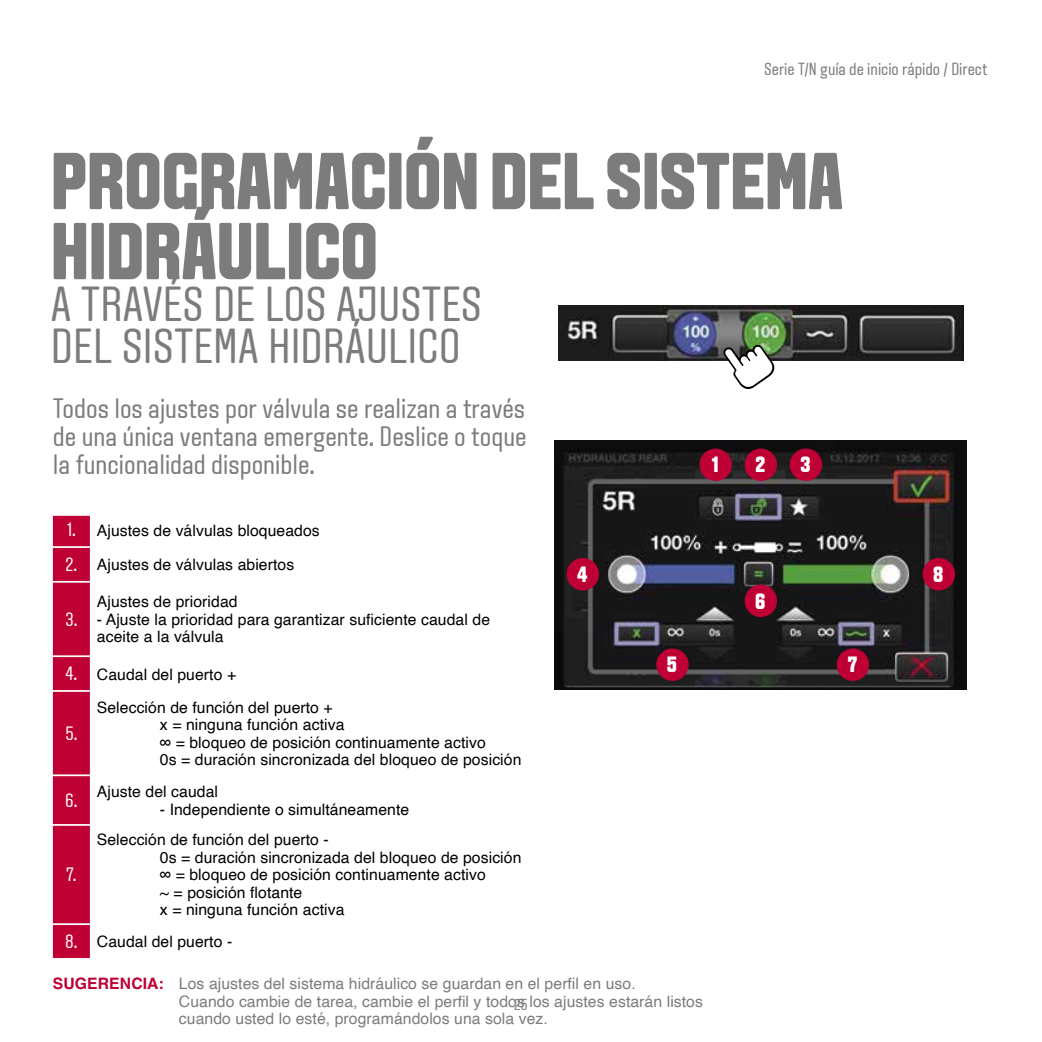
<style>
.page{position:relative;width:1042px;height:1042px;background:#fff}
.page>*{position:absolute;margin:0;border:0;box-sizing:border-box;transform-origin:0 0}
.t1{font:700 80.5px/70px "VALTRA Aveny T 2020 Extra";color:#7c7c7c}
.t2{font:49px/42px "VALTRA Aveny T 2020 Regular";color:#7c7c7c}
.t3{font:28px/28px "VALTRA Aveny T 2020 Regular";color:#7c7c7c;text-align:justify}
.t4{font:700 22.05px "VALTRA Aveny T 2020 Extra";color:#fff}
.t5{font:19.25px "VALTRA Aveny T 2020 Regular";color:#fff}
.t6{font:17.5px "VALTRA Aveny T 2020 Regular";color:#7c7c7c}
.t7{font:15.75px/17.5px "Helvetica";letter-spacing:.005em;color:#000}
.t8{font:15.75px/17.5px "Helvetica";letter-spacing:.005em;color:#7c7c7c}
.t9{font:15.75px "VALTRA Aveny T 2020 Regular";color:#7c7c7c}
.s1{font-family:"VALTRA Aveny T 2020 Regular";font-size:19.25px;color:#fff}
.s2{font-weight:700;color:#be0034}
</style>
<div class="page">
<img style="left:559px;top:306px;width:404px;height:55px">
<img style="left:555px;top:440px;width:412px;height:249px">
<div style="left:699px;top:448px;width:33px;height:33px;background:#be0034;border-radius:50%"></div>
<div style="left:744px;top:448px;width:33px;height:33px;background:#be0034;border-radius:50%"></div>
<div style="left:790px;top:448px;width:32px;height:33px;background:#be0034;border-radius:50%"></div>
<div style="left:566px;top:558px;width:33px;height:32px;background:#be0034;border-radius:50%"></div>
<div style="left:922px;top:558px;width:33px;height:32px;background:#be0034;border-radius:50%"></div>
<div style="left:656px;top:648px;width:33px;height:33px;background:#be0034;border-radius:50%"></div>
<div style="left:744px;top:584px;width:33px;height:33px;background:#be0034;border-radius:50%"></div>
<div style="left:836px;top:648px;width:33px;height:33px;background:#be0034;border-radius:50%"></div>
<svg style="left:723px;top:344px;width:55px;height:45px"></svg>
<div style="left:53px;top:516px;width:37px;height:442px;background:#be0034"></div>
<hr style="left:53px;top:546px;width:37px;height:2px;background:#fff">
<hr style="left:53px;top:581px;width:37px;height:2px;background:#fff">
<hr style="left:53px;top:655px;width:37px;height:2px;background:#fff">
<hr style="left:53px;top:690px;width:37px;height:2px;background:#fff">
<hr style="left:53px;top:774px;width:37px;height:2px;background:#fff">
<hr style="left:53px;top:824px;width:37px;height:2px;background:#fff">
<hr style="left:53px;top:923px;width:37px;height:2px;background:#fff">
<p class="t6" style="left:764px;top:58px;width:225px">Serie T/N guía de inicio rápido / Direct</p>
<h1 class="t1" style="left:51px;top:145px;width:793px">PROGRAMACIÓN DEL SISTEMA<br>HIDRÁULICO</h1>
<h2 class="t2" style="left:51px;top:283px;width:433px">A TRAVÉS DE LOS AJUSTES<br>DEL SISTEMA HIDRÁULICO</h2>
<h3 class="t3" style="left:53px;top:394px;width:475px">Todos los ajustes por válvula se realizan a través de una única ventana emergente. Deslice o toque la funcionalidad disponible.</h3>
<h3 class="t4" style="left:712px;top:450px;width:8px">1</h3>
<h3 class="t4" style="left:755px;top:450px;width:11px">2</h3>
<h3 class="t4" style="left:800px;top:450px;width:12px">3</h3>
<p class="t7" style="left:67px;top:522px;width:254px"><span class="s1">1.</span> Ajustes de válvulas bloqueados</p>
<p class="t7" style="left:66px;top:556px;width:230px"><span class="s1">2.</span> Ajustes de válvulas abiertos</p>
<p class="t5" style="left:65px;top:607px;width:13px">3.</p>
<p class="t7" style="left:97px;top:593px;width:142px">Ajustes de prioridad</p>
<p class="t7" style="left:97px;top:611px;width:395px">- Ajuste la prioridad para garantizar suficiente caudal de aceite a la válvula</p>
<p class="t7" style="left:66px;top:666px;width:172px"><span class="s1">4.</span> Caudal del puerto +</p>
<p class="t5" style="left:65px;top:721px;width:14px">5.</p>
<p class="t7" style="left:160px;top:699px;width:363px;text-indent:-63px">Selección de función del puerto +<br>x = ninguna función activa<br>∞ = bloqueo de posición continuamente activo<br>0s = duración sincronizada del bloqueo de posición</p>
<p class="t5" style="left:65px;top:788px;width:14px">6.</p>
<p class="t7" style="left:97px;top:783px;width:123px">Ajuste del caudal</p>
<p class="t7" style="left:160px;top:801px;width:251px">- Independiente o simultáneamente</p>
<h3 class="t4" style="left:577px;top:560px;width:12px">4</h3>
<h3 class="t4" style="left:933px;top:560px;width:12px">8</h3>
<h3 class="t4" style="left:667px;top:650px;width:12px">5</h3>
<h3 class="t4" style="left:755px;top:586px;width:12px">6</h3>
<h3 class="t4" style="left:847px;top:650px;width:11px">7</h3>
<p class="t7" style="left:160px;top:831px;width:363px;text-indent:-63px">Selección de función del puerto -<br>0s = duración sincronizada del bloqueo de posición ∞ = bloqueo de posición continuamente activo<br>~ = posición flotante<br>x = ninguna función activa</p>
<p class="t7" style="left:65px;top:933px;width:169px"><span class="s1">8.</span> Caudal del puerto -</p>
<p class="t8" style="left:179px;top:975px;width:525px;text-indent:-126px"><span class="s2">SUGERENCIA:</span> Los ajustes del sistema hidráulico se guardan en el perfil en uso.<br>Cuando cambie de tarea, cambie el perfil y todos los ajustes estarán listos cuando usted lo esté, programándolos una sola vez.</p>
<p class="t5" style="left:66px;top:862px;width:12px">7.</p>
<p class="t9" style="left:514px;top:994px;width:15px">25</p>
</div>
